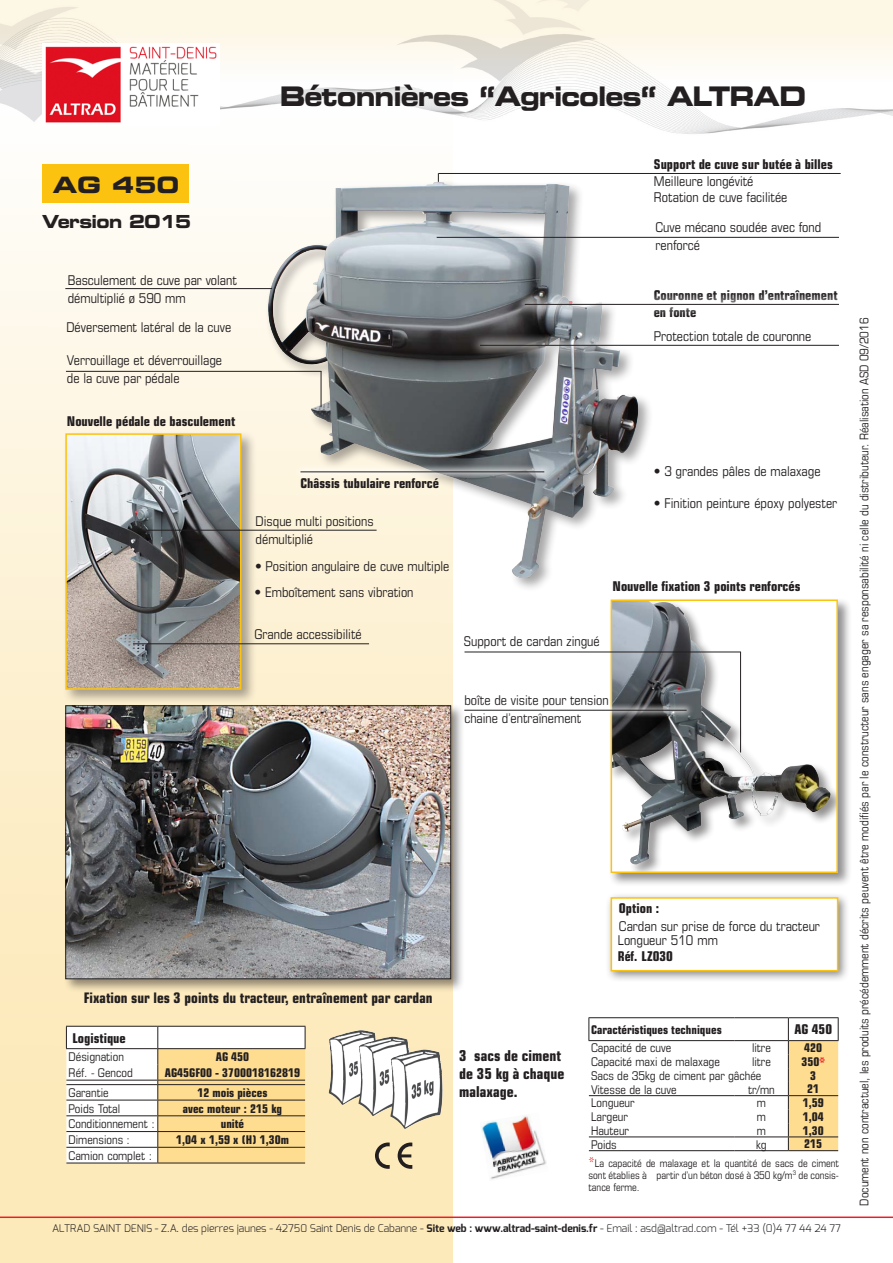
<style>
.page{position:relative;width:893px;height:1263px;background:#fff}
.page>*{position:absolute;margin:0;border:0;box-sizing:border-box;transform-origin:0 0}
.t1{font:27px "Eurostile Bold Extended Two";letter-spacing:-.04em;color:#231f20;scale:.9 1}
.t2{font:22.5px "Eurostile Bold Extended Two";color:#231f20}
.t3{font:18px "Eurostile Bold Extended Two";letter-spacing:-.04em;color:#231f20;scale:.9 1}
.t4{font:700 condensed 15px/18px "Eurostile";color:#231f20}
.t5{font:700 condensed 14.55px "Eurostile";color:#231f20}
.Normal_e{font:condensed 13.5px/18px "Eurostile";color:#231f20}
.Normal_e-2{font:700 condensed 13.5px/16.5px "Eurostile";color:#231f20}
.Normal_e-3{font:700 condensed 13.5px "Eurostile";color:#231f20;scale:.95 1}
.Normal_e-4{font:condensed 12px "Eurostile";color:#231f20}
.Normal_e-5{font:700 condensed 12px "Eurostile";color:#231f20}
.t6{font:300 10.5px "Exo";color:#231f20}
.t7{font:condensed 10.5px/12px "Eurostile";color:#231f20;text-align:justify}
.s1{color:#ee1d23}
.s2{font-size:13.5px;color:#ee1d23}
.s3{font-weight:700}
</style>
<div class="page">
<div style="left:0;top:57px;width:453px;height:1206px;background:linear-gradient(to bottom,#fefdfa,#fde6b0)"></div>
<img style="left:0;top:0;width:893px;height:148px">
<img style="left:43px;top:44px;width:177px;height:82px">
<hr style="left:0;top:1216px;width:893px;height:2px;background:#ee1d23">
<div style="left:608px;top:597px;width:244px;height:290px;background:#231f20;opacity:.5"></div>
<div style="left:611px;top:600px;width:226px;height:272px;background:#231f20;opacity:.5"></div>
<img style="left:614px;top:602px;width:124px;height:263px">
<div style="left:611px;top:599px;width:227px;height:274px;border:2px solid #fbc310"></div>
<div style="left:62px;top:430px;width:195px;height:275px;background:#231f20;opacity:.4"></div>
<img style="left:68px;top:436px;width:170px;height:251px">
<div style="left:65px;top:433px;width:176px;height:257px;border:2px solid #fbc310"></div>
<div style="left:265px;top:179px;width:388px;height:413px;background:#231f20;opacity:.4"></div>
<img style="left:268px;top:183px;width:263px;height:376px">
<div style="left:43px;top:165px;width:146px;height:38px;background:#fbc310"></div>
<img style="left:481px;top:1115px;width:66px;height:65px">
<svg style="left:375px;top:1142px;width:15px;height:27px"></svg>
<svg style="left:398px;top:1142px;width:14px;height:27px"></svg>
<svg style="left:469px;top:333px;width:370px;height:24px"></svg>
<hr style="left:480px;top:345px;width:359px;height:1px;background:#231f20">
<hr style="left:438px;top:173px;width:403px;height:1px;background:#231f20">
<svg style="left:514px;top:292px;width:325px;height:24px"></svg>
<hr style="left:525px;top:304px;width:314px;height:1px;background:#231f20">
<hr style="left:65px;top:288px;width:207px;height:1px;background:#231f20">
<hr style="left:437px;top:237px;width:402px;height:1px;background:#231f20">
<hr style="left:66px;top:371px;width:255px;height:1px;background:#231f20">
<hr style="left:133px;top:643px;width:236px;height:1px;background:#231f20">
<hr style="left:140px;top:530px;width:237px;height:1px;background:#231f20">
<div style="left:605px;top:892px;width:244px;height:91px;background:#231f20;opacity:.51"></div>
<div style="left:611px;top:897px;width:227px;height:74px;background:#fff;border:2px solid #fbc310"></div>
<div style="left:63px;top:703px;width:402px;height:290px;background:#231f20;opacity:.5"></div>
<img style="left:67px;top:707px;width:382px;height:270px">
<div style="left:65px;top:705px;width:386px;height:274px;border:1px solid #231f20"></div>
<hr style="left:321px;top:371px;width:1px;height:36px;background:#231f20">
<hr style="left:740px;top:652px;width:1px;height:100px;background:#231f20">
<hr style="left:588px;top:1017px;width:147px;height:1px;background:#231f20">
<hr style="left:735px;top:1017px;width:53px;height:1px;background:#231f20">
<hr style="left:788px;top:1017px;width:50px;height:1px;background:#231f20">
<svg style="left:588px;top:1018px;width:251px;height:133px"></svg>
<hr style="left:589px;top:1136px;width:146px;height:1px;background:#231f20">
<hr style="left:735px;top:1136px;width:53px;height:1px;background:#231f20">
<hr style="left:589px;top:1150px;width:146px;height:1px;background:#231f20">
<hr style="left:735px;top:1150px;width:53px;height:1px;background:#231f20">
<hr style="left:66px;top:1163px;width:92px;height:1px;background:#231f20">
<hr style="left:158px;top:1163px;width:147px;height:1px;background:#231f20">
<svg style="left:66px;top:1026px;width:240px;height:137px"></svg>
<hr style="left:158px;top:1147px;width:147px;height:1px;background:#231f20">
<svg style="left:293px;top:464px;width:258px;height:16px;background:#c3c1ba"></svg>
<hr style="left:300px;top:471px;width:244px;height:1px;background:#231f20">
<hr style="left:464px;top:652px;width:277px;height:1px;background:#231f20">
<svg style="left:457px;top:702px;width:237px;height:16px"></svg>
<hr style="left:464px;top:710px;width:223px;height:1px;background:#231f20">
<img style="left:329px;top:1030px;width:49px;height:75px">
<img style="left:359px;top:1037px;width:52px;height:79px">
<img style="left:390px;top:1049px;width:53px;height:80px">
<p class="t1" style="left:280px;top:77px;width:586px">Bétonnières “Agricoles“ ALTRAD</p>
<p class="t2" style="left:53px;top:169px;width:128px">AG 450</p>
<p class="t3" style="left:42px;top:208px;width:167px">Version 2015</p>
<p class="Normal_e" style="left:68px;top:271px;width:171px">Basculement de cuve par volant démultiplié ø 590 mm</p>
<p class="Normal_e" style="left:66px;top:318px;width:167px">Déversement latéral de la cuve</p>
<p class="Normal_e" style="left:67px;top:351px;width:157px">Verrouillage et déverrouillage de la cuve par pédale</p>
<p class="Normal_e-2" style="left:67px;top:413px;width:170px">Nouvelle pédale de basculement</p>
<p class="Normal_e-2" style="left:654px;top:156px;width:180px">Support de cuve sur butée à billes</p>
<p class="Normal_e" style="left:654px;top:172px;width:101px">Meilleure longévité</p>
<p class="Normal_e" style="left:654px;top:188px;width:135px">Rotation de cuve facilitée</p>
<p class="Normal_e" style="left:655px;top:218px;width:167px">Cuve mécano soudée avec fond renforcé</p>
<p class="Normal_e-2" style="left:654px;top:287px;width:185px">Couronne et pignon d’entraînement en fonte</p>
<p class="Normal_e" style="left:654px;top:327px;width:159px">Protection totale de couronne</p>
<p class="Normal_e-2" style="left:300px;top:474px;width:140px">Châssis tubulaire renforcé</p>
<p class="Normal_e" style="left:256px;top:512px;width:120px">Disque multi positions démultiplié</p>
<p class="Normal_e" style="left:255px;top:557px;width:196px">• Position angulaire de cuve multiple</p>
<p class="Normal_e" style="left:254px;top:583px;width:161px">• Emboîtement sans vibration</p>
<p class="Normal_e" style="left:255px;top:625px;width:109px">Grande accessibilité</p>
<p class="Normal_e" style="left:654px;top:462px;width:168px">• 3 grandes pâles de malaxage</p>
<p class="Normal_e" style="left:654px;top:494px;width:185px">• Finition peinture époxy polyester</p>
<p class="Normal_e-2" style="left:612px;top:578px;width:190px">Nouvelle fixation 3 points renforcés</p>
<p class="Normal_e" style="left:464px;top:632px;width:137px">Support de cardan zingué</p>
<p class="Normal_e" style="left:464px;top:691px;width:146px">boîte de visite pour tension chaine d’entraînement</p>
<p class="t5" style="left:84px;top:989px;width:350px">Fixation sur les 3 points du tracteur, entraînement par cardan</p>
<p class="Normal_e-2" style="left:72px;top:1029px;width:55px">Logistique</p>
<p class="Normal_e-4" style="left:69px;top:1050px;width:57px">Désignation</p>
<p class="Normal_e-5" style="left:216px;top:1050px;width:35px">AG 450</p>
<p class="Normal_e-4" style="left:69px;top:1065px;width:66px">Réf. - Gencod</p>
<p class="Normal_e-5" style="left:165px;top:1065px;width:137px">AG45GF00 - 3700018162819</p>
<p class="Normal_e-4" style="left:69px;top:1086px;width:42px">Garantie</p>
<p class="Normal_e-5" style="left:198px;top:1085px;width:71px">12 mois pièces</p>
<p class="Normal_e-4" style="left:69px;top:1101px;width:53px">Poids Total</p>
<p class="Normal_e-5" style="left:183px;top:1101px;width:101px">avec moteur : 215 kg</p>
<p class="Normal_e-4" style="left:69px;top:1117px;width:88px">Conditionnement :</p>
<p class="Normal_e-5" style="left:221px;top:1117px;width:25px">unité</p>
<p class="Normal_e-4" style="left:69px;top:1133px;width:63px">Dimensions :</p>
<p class="Normal_e-5" style="left:176px;top:1132px;width:114px">1,04 x 1,59 x (H) 1,30m</p>
<p class="Normal_e-4" style="left:69px;top:1148px;width:85px">Camion complet :</p>
<p class="Normal_e-2" style="left:619px;top:900px;width:42px">Option :</p>
<p class="Normal_e" style="left:619px;top:917px;width:202px">Cardan sur prise de force du tracteur</p>
<p class="Normal_e" style="left:618px;top:930px;width:102px">Longueur 510 mm</p>
<p class="Normal_e-3" style="left:618px;top:948px;width:60px">Réf. LZ030</p>
<p class="t4" style="left:459px;top:1046px;width:107px">3 sacs de ciment de 35 kg à chaque malaxage.</p>
<p class="Normal_e-5" style="left:591px;top:1022px;width:132px">Caractéristiques techniques</p>
<p class="Normal_e-2" style="left:794px;top:1021px;width:39px">AG 450</p>
<p class="Normal_e-4" style="left:591px;top:1041px;width:82px">Capacité de cuve</p>
<p class="Normal_e-4" style="left:752px;top:1041px;width:20px">litre</p>
<p class="Normal_e-5" style="left:804px;top:1040px;width:19px">420</p>
<p class="Normal_e-4" style="left:591px;top:1054px;width:130px">Capacité maxi de malaxage</p>
<p class="Normal_e-4" style="left:752px;top:1054px;width:20px">litre</p>
<p class="Normal_e-5" style="left:801px;top:1054px;width:25px">350<span class="s1">*</span></p>
<p class="Normal_e-4" style="left:591px;top:1068px;width:172px">Sacs de 35kg de ciment par gâchée</p>
<p class="Normal_e-5" style="left:810px;top:1068px;width:7px">3</p>
<p class="Normal_e-4" style="left:591px;top:1082px;width:87px">Vitesse de la cuve</p>
<p class="Normal_e-4" style="left:748px;top:1082px;width:28px">tr/mn</p>
<p class="Normal_e-5" style="left:807px;top:1082px;width:13px">21</p>
<p class="Normal_e-4" style="left:591px;top:1096px;width:45px">Longueur</p>
<p class="Normal_e-4" style="left:757px;top:1096px;width:11px">m</p>
<p class="Normal_e-5" style="left:803px;top:1095px;width:22px">1,59</p>
<p class="Normal_e-4" style="left:591px;top:1109px;width:38px">Largeur</p>
<p class="Normal_e-4" style="left:757px;top:1109px;width:11px">m</p>
<p class="Normal_e-5" style="left:803px;top:1109px;width:22px">1,04</p>
<p class="Normal_e-4" style="left:591px;top:1123px;width:39px">Hauteur</p>
<p class="Normal_e-4" style="left:757px;top:1123px;width:11px">m</p>
<p class="Normal_e-5" style="left:803px;top:1123px;width:22px">1,30</p>
<p class="Normal_e-4" style="left:591px;top:1137px;width:27px">Poids</p>
<p class="Normal_e-4" style="left:756px;top:1137px;width:12px">kg</p>
<p class="Normal_e-5" style="left:804px;top:1137px;width:19px">215</p>
<p class="t7" style="left:588px;top:1157px;width:252px"><span class="s2">*</span>La capacité de malaxage et la quantité de sacs de ciment sont établies à partir d’un béton dosé à 350 kg/m<sup>3</sup> de consis&shy;tance ferme.</p>
<p class="t6" style="left:52px;top:1222px;width:790px">ALTRAD SAINT DENIS - Z.A. des pierres jaunes - 42750 Saint Denis de Cabanne - <span class="s3">Site web : www.altrad-saint-denis.fr</span> - Email : asd@altrad.com - Tél +33 (0)4 77 44 24 77</p>
<p class="Normal_e-4" style="left:857px;top:1205px;width:889px;rotate:-90deg">Document non contractuel, les produits précédemment décrits peuvent être modifiés par le constructeur sans engager sa responsabilité ni celle du distributeur. Réalisation ASD 09/2016</p>
</div>
